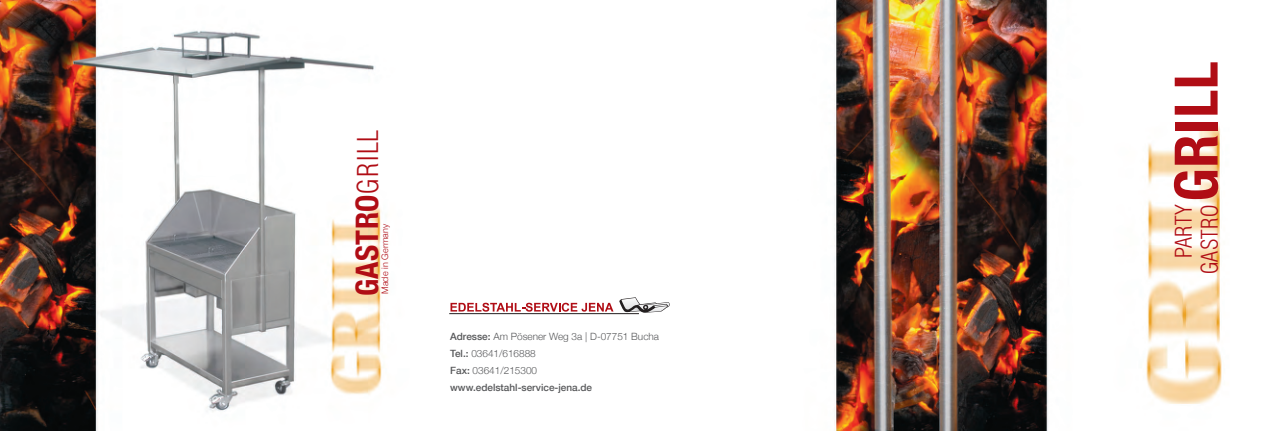
<style>
.page{position:relative;width:1262px;height:431px;background:#fff}
.page>*{position:absolute;margin:0;border:0;box-sizing:border-box;transform-origin:0 0}
.t1{font:700 condensed 60px "Helvetica Neue";letter-spacing:.01em;color:#b00d15}
.t2{font:700 condensed 31px "Helvetica Neue";letter-spacing:.01em;color:#b00d15}
.t3{font:200 24px/26px "Helvetica Con BQ";letter-spacing:.01em;color:#b00d15;text-align:right}
.t4{font:300 10px/17px "Helvetica Neue";color:#57585a}
.t5{font:300 9px "Helvetica Neue";letter-spacing:.01em;color:#b00d15}
.s1{font-family:"Helvetica Con BQ";font-weight:200;font-stretch:normal;font-size:30px}
.s2{font-weight:500}
</style>
<div class="page">
<img style="left:0;top:0;width:1222px;height:431px">
<svg style="left:619px;top:297px;width:52px;height:16px"></svg>
<svg style="left:450px;top:303px;width:163px;height:9px"></svg>
<hr style="left:449px;top:313px;width:190px;height:1px;background:#231f20">
<h2 class="t2" style="left:348px;top:296px;width:168px;rotate:-90deg">Gastro<span class="s1">grill</span></h2>
<p class="t5" style="left:379px;top:294px;width:72px;rotate:-90deg">Made in Germany</p>
<p class="t4" style="left:450px;top:327px;width:210px"><span class="s2">Adresse:</span> Am Pösener Weg 3a | D-07751 Bucha<br><span class="s2">Tel.:</span> 03641/616888<br><span class="s2">Fax:</span> 03641/215300 <span class="s2">www.edelstahl-service-jena.de</span></p>
<h1 class="t1" style="left:1159px;top:202px;width:142px;rotate:-90deg">GRILL</h1>
<h3 class="t3" style="left:1170px;top:274px;width:71px;rotate:-90deg">Party<br>Gastro</h3>
</div>
